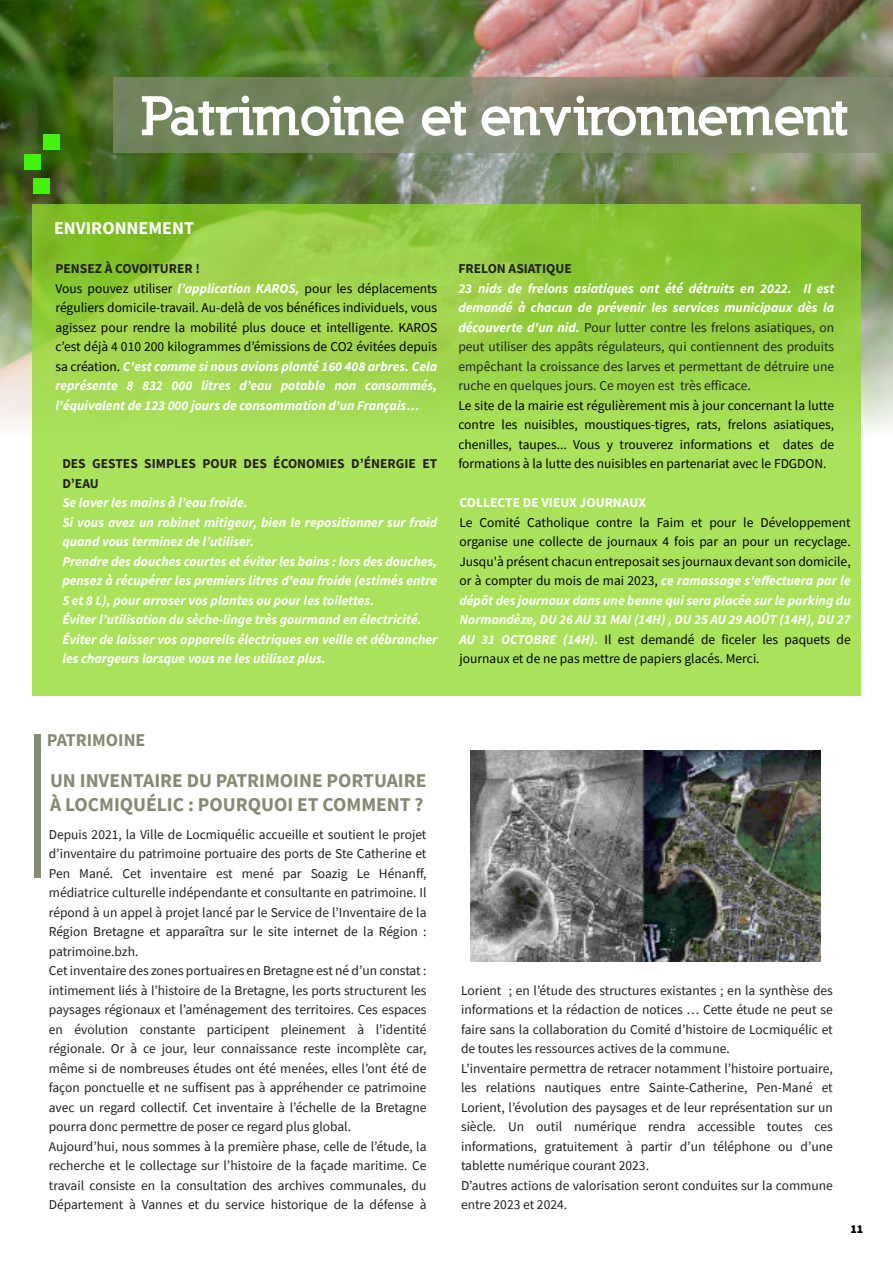
<style>
.page{position:relative;width:893px;height:1263px;background:#fff}
.page>*{position:absolute;margin:0;border:0;box-sizing:border-box;transform-origin:0 0}
.t1{font:900 52.5px "Nilland";letter-spacing:-.03em;color:#fff}
.t2{font:700 19.5px/24px "Source Sans Pro";color:#828c73}
.t3{font:700 18px "Source Sans Pro";color:#fff}
.t4{font:700 18px "Source Sans Pro";color:#828c73}
.t5{font:13.5px/19.5px "Source Sans Pro";color:#231f20}
.t6{font:13.5px/19.5px "Source Sans Pro";color:#000;text-align:justify}
.t7{font:italic 700 13.5px/19.5px "Source Sans Pro";color:#fff}
.t8{font:13.5px/19.5px "Source Sans Pro";color:#202124;text-align:justify}
.t9{font:700 13.5px/19.5px "Source Sans Pro";color:#231f20}
.t10{font:700 13.5px "Source Sans Pro";color:#fff}
.t11{font:900 12px "Source Sans Pro";color:#000}
.s1{font-weight:700;color:#231f20}
.s2{font-weight:700;font-style:italic;color:#fff}
</style>
<div class="page">
<img style="left:470px;top:750px;width:350px;height:212px">
<div style="left:34px;top:734px;width:6px;height:143px;background:#828c73"></div>
<img style="left:0;top:0;width:893px;height:430px">
<div style="left:32px;top:204px;width:829px;height:492px;background:#8fd926;opacity:.75"></div>
<div style="left:114px;top:78px;width:779px;height:75px;background:#828c73;opacity:.72"></div>
<div style="left:34px;top:178px;width:16px;height:16px;background:#43f20d"></div>
<div style="left:24px;top:155px;width:17px;height:15px;background:#43f20d"></div>
<div style="left:44px;top:134px;width:16px;height:16px;background:#43f20d"></div>
<h1 class="t1" style="left:143px;top:83px;width:707px">Patrimoine et environnement</h1>
<h3 class="t3" style="left:54px;top:221px;width:141px">ENVIRONNEMENT</h3>
<p class="t6" style="left:55px;top:260px;width:383px;text-align:left"><span class="s1">PENSEZ À COVOITURER !<br></span>Vous pouvez utiliser <span class="s2">l’application KAROS,</span> pour les déplacements réguliers domicile-travail. Au-delà de vos bénéfices individuels, vous agissez pour rendre la mobilité plus douce et intelligente. KAROS c’est déjà 4 010 200 kilogrammes d’émissions de CO2 évitées depuis sa création. <span class="s2">C'est comme si nous avions planté 160 408 arbres. Cela représente 8 832 000 litres d’eau potable non consommés, l'équivalent de 123 000 jours de consommation d'un Français…</span></p>
<p class="t9" style="left:62px;top:455px;width:376px">DES GESTES SIMPLES POUR DES ÉCONOMIES D’ÉNERGIE ET<br>D’EAU</p>
<p class="t7" style="left:62px;top:494px;width:376px">Se laver les mains à l’eau froide.<br>Si vous avez un robinet mitigeur, bien le repositionner sur froid quand vous terminez de l’utiliser.<br>Prendre des douches courtes et éviter les bains : lors des douches, pensez à récupérer les premiers litres d'eau froide (estimés entre 5 et 8 L), pour arroser vos plantes ou pour les toilettes.<br>Éviter l’utilisation du sèche-linge très gourmand en électricité.<br>Éviter de laisser vos appareils électriques en veille et débrancher les chargeurs lorsque vous ne les utilisez plus.</p>
<p class="t9" style="left:458px;top:260px;width:115px">FRELON ASIATIQUE</p>
<p class="t8" style="left:458px;top:279px;width:377px"><span class="s2">23 nids de frelons asiatiques ont été détruits en 2022. Il est demandé à chacun de prévenir les services municipaux dès la découverte d'un nid.</span> Pour lutter contre les frelons asiatiques, on peut utiliser des appâts régulateurs, qui contiennent des produits empêchant la croissance des larves et permettant de détruire une ruche en quelques jours. Ce moyen est très efficace.</p>
<p class="t6" style="left:458px;top:396px;width:377px">Le site de la mairie est régulièrement mis à jour concernant la lutte contre les nuisibles, moustiques-tigres, rats, frelons asiatiques, chenilles, taupes... Vous y trouverez informations et dates de formations à la lutte des nuisibles en partenariat avec le FDGDON.</p>
<p class="t10" style="left:459px;top:497px;width:188px">COLLECTE DE VIEUX JOURNAUX</p>
<p class="t6" style="left:459px;top:513px;width:393px">Le Comité Catholique contre la Faim et pour le Développement organise une collecte de journaux 4 fois par an pour un recyclage.<br>Jusqu'à présent chacun entreposait ses journaux devant son domicile, or à compter du mois de mai 2023, <span class="s2">ce ramassage s'effectuera par le dépôt des journaux dans une benne qui sera placée sur le parking du Normandèze, DU 26 AU 31 MAI (14H) , DU 25 AU 29 AOÛT (14H), DU 27<br>AU 31 OCTOBRE (14H).</span> Il est demandé de ficeler les paquets de journaux et de ne pas mettre de papiers glacés. Merci.</p>
<h3 class="t4" style="left:47px;top:732px;width:100px">PATRIMOINE</h3>
<h2 class="t2" style="left:50px;top:770px;width:378px">UN INVENTAIRE DU PATRIMOINE PORTUAIRE<br>À LOCMIQUÉLIC : POURQUOI ET COMMENT ?</h2>
<p class="t5" style="left:49px;top:825px;width:379px">Depuis 2021, la Ville de Locmiquélic accueille et soutient le projet d’inventaire du patrimoine portuaire des ports de Ste Catherine et Pen Mané. Cet inventaire est mené par Soazig Le Hénanff, médiatrice culturelle indépendante et consultante en patrimoine. Il répond à un appel à projet lancé par le Service de l’Inventaire de la Région Bretagne et apparaîtra sur le site internet de la Région : patrimoine.bzh.<br>Cet inventaire des zones portuaires en Bretagne est né d’un constat : intimement liés à l’histoire de la Bretagne, les ports structurent les paysages régionaux et l’aménagement des territoires. Ces espaces en évolution constante participent pleinement à l’identité régionale. Or à ce jour, leur connaissance reste incomplète car, même si de nombreuses études ont été menées, elles l’ont été de façon ponctuelle et ne suffisent pas à appréhender ce patrimoine avec un regard collectif. Cet inventaire à l’échelle de la Bretagne pourra donc permettre de poser ce regard plus global.<br>Aujourd’hui, nous sommes à la première phase, celle de l’étude, la recherche et le collectage sur l’histoire de la façade maritime. Ce travail consiste en la consultation des archives communales, du Département à Vannes et du service historique de la défense à</p>
<p class="t5" style="left:461px;top:981px;width:373px">Lorient ; en l’étude des structures existantes ; en la synthèse des informations et la rédaction de notices … Cette étude ne peut se faire sans la collaboration du Comité d’histoire de Locmiquélic et de toutes les ressources actives de la commune.<br>L’inventaire permettra de retracer notamment l’histoire portuaire, les relations nautiques entre Sainte-Catherine, Pen-Mané et Lorient, l’évolution des paysages et de leur représentation sur un siècle. Un outil numérique rendra accessible toutes ces informations, gratuitement à partir d’un téléphone ou d’une tablette numérique courant 2023.<br>D’autres actions de valorisation seront conduites sur la commune entre 2023 et 2024.</p>
<p class="t11" style="left:850px;top:1224px;width:14px">11</p>
</div>
